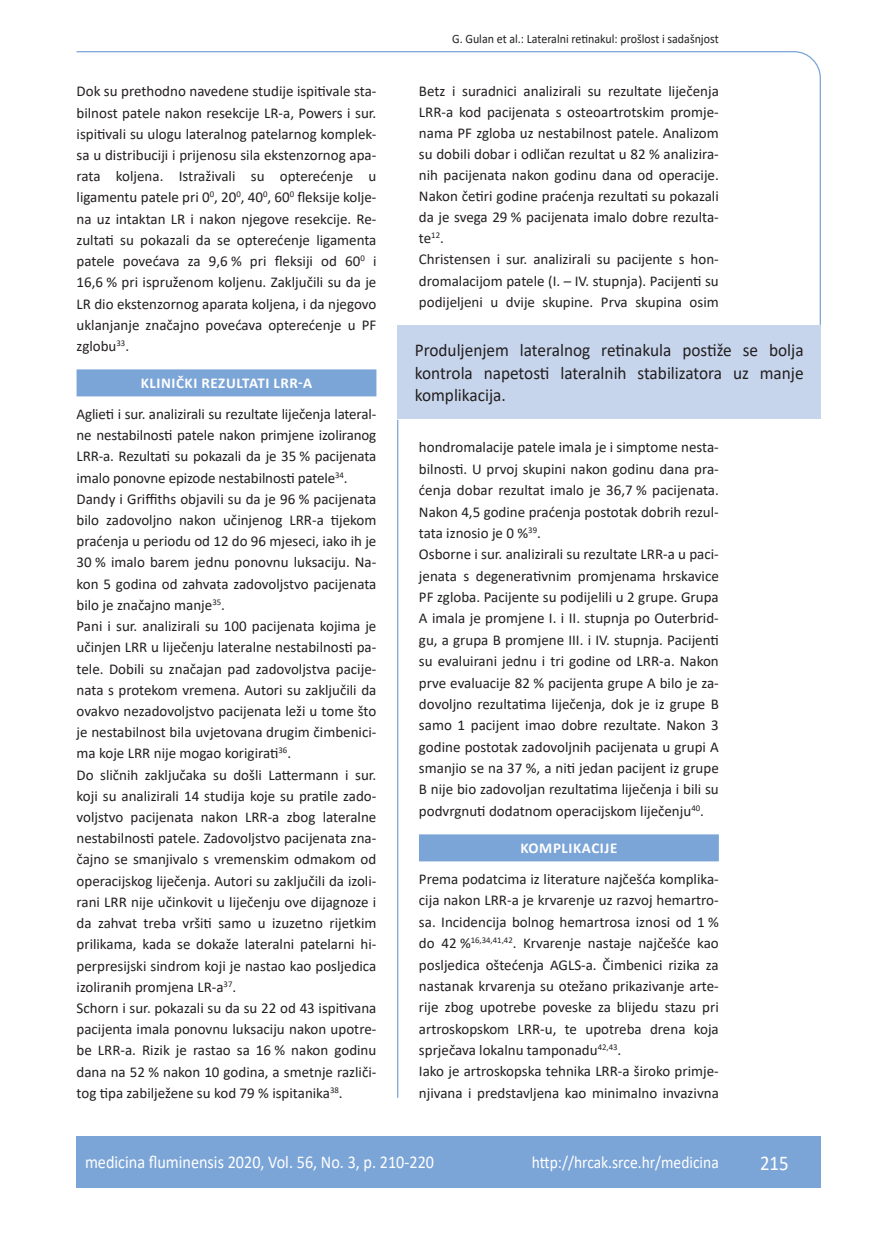
<style>
.page{position:relative;width:872px;height:1234px;background:#fff}
.page>*{position:absolute;margin:0;border:0;box-sizing:border-box;transform-origin:0 0}
.t1{font:21px "Calibri";color:#fff;scale:.9 1}
.anterfile{font:18px/22.5px "Calibri";color:#231f20;text-align:justify;scale:.96 1}
.t2{font:18px "Calibri";color:#fff;scale:.9 1}
.t3{font:17.25px "Calibri";color:#fff;scale:.9 1}
.osnovni_tekst{font:15px/21.1px "Calibri";color:#231f20;text-align:justify}
.naslov_ruler{font:700 15px "Calibri";letter-spacing:.04em;color:#fff}
.glava{font:12.75px "Calibri";color:#231f20;scale:.94 1}
</style>
<div class="page">
<svg style="left:76px;top:51px;width:745px;height:275px"></svg>
<hr style="left:397px;top:420px;width:1px;height:677px;background:#7ca5d7">
<div style="left:77px;top:1135px;width:744px;height:51px;background:#7ca5d7"></div>
<div style="left:77px;top:369px;width:299px;height:27px;background:#7ca5d7"></div>
<div style="left:398px;top:325px;width:422px;height:94px;background:#c6d5ec"></div>
<div style="left:419px;top:834px;width:300px;height:27px;background:#7ca5d7"></div>
<p class="osnovni_tekst" style="left:77px;top:80px;width:301px">Dok su prethodno navedene studije ispitivale sta&shy;bilnost patele nakon resekcije LR-a, Powers i sur. ispitivali su ulogu lateralnog patelarnog komplek&shy;sa u distribuciji i prijenosu sila ekstenzornog apa&shy;rata koljena. Istraživali su opterećenje u ligamentu patele pri 0<sup>0</sup>, 20<sup>0</sup>, 40<sup>0</sup>, 60<sup>0</sup> fleksije kolje&shy;na uz intaktan LR i nakon njegove resekcije. Re&shy;zultati su pokazali da se opterećenje ligamenta patele povećava za 9,6 % pri fleksiji od 60<sup>0</sup> i 16,6 % pri ispruženom koljenu. Zaključili su da je LR dio ekstenzornog aparata koljena, i da njegovo uklanjanje značajno povećava opterećenje u PF zglobu<sup>33</sup>.</p>
<p class="naslov_ruler" style="left:141px;top:372px;width:173px">KLINIČKI REZULTATI LRR-A</p>
<p class="osnovni_tekst" style="left:77px;top:403px;width:301px">Aglieti i sur. analizirali su rezultate liječenja lateral&shy;ne nestabilnosti patele nakon primjene izoliranog LRR-a. Rezultati su pokazali da je 35 % pacijenata imalo ponovne epizode nestabilnosti patele<sup>34</sup>.</p>
<p class="osnovni_tekst" style="left:77px;top:487px;width:301px">Dandy i Griffiths objavili su da je 96 % pacijenata bilo zadovoljno nakon učinjenog LRR-a tijekom praćenja u periodu od 12 do 96 mjeseci, iako ih je 30 % imalo barem jednu ponovnu luksaciju. Na&shy;kon 5 godina od zahvata zadovoljstvo pacijenata bilo je značajno manje<sup>35</sup>.</p>
<p class="osnovni_tekst" style="left:77px;top:615px;width:301px">Pani i sur. analizirali su 100 pacijenata kojima je učinjen LRR u liječenju lateralne nestabilnosti pa&shy;tele. Dobili su značajan pad zadovoljstva pacije&shy;nata s protekom vremena. Autori su zaključili da ovakvo nezadovoljstvo pacijenata leži u tome što je nestabilnost bila uvjetovana drugim čimbenici&shy;ma koje LRR nije mogao korigirati<sup>36</sup>.</p>
<p class="osnovni_tekst" style="left:77px;top:763px;width:301px">Do sličnih zaključaka su došli Lattermann i sur. koji su analizirali 14 studija koje su pratile zado&shy;voljstvo pacijenata nakon LRR-a zbog lateralne nestabilnosti patele. Zadovoljstvo pacijenata zna&shy;čajno se smanjivalo s vremenskim odmakom od operacijskog liječenja. Autori su zaključili da izoli&shy;rani LRR nije učinkovit u liječenju ove dijagnoze i da zahvat treba vršiti samo u izuzetno rijetkim prilikama, kada se dokaže lateralni patelarni hi&shy;perpresijski sindrom koji je nastao kao posljedica izoliranih promjena LR-a<sup>37</sup>.</p>
<p class="osnovni_tekst" style="left:77px;top:996px;width:301px">Schorn i sur. pokazali su da su 22 od 43 ispitivana pacijenta imala ponovnu luksaciju nakon upotre&shy;be LRR-a. Rizik je rastao sa 16 % nakon godinu dana na 52 % nakon 10 godina, a smetnje različi&shy;tog tipa zabilježene su kod 79 % ispitanika<sup>38</sup>.</p>
<p class="glava" style="left:452px;top:29px;width:285px">G. Gulan et al.: Lateralni retinakul: prošlost i sadašnjost</p>
<p class="osnovni_tekst" style="left:419px;top:80px;width:301px">Betz i suradnici analizirali su rezultate liječenja LRR-a kod pacijenata s osteoartrotskim promje&shy;nama PF zgloba uz nestabilnost patele. Analizom su dobili dobar i odličan rezultat u 82 % analizira&shy;nih pacijenata nakon godinu dana od operacije.<br>Nakon četiri godine praćenja rezultati su pokazali da je svega 29 % pacijenata imalo dobre rezulta&shy;te<sup>12</sup>.</p>
<p class="osnovni_tekst" style="left:419px;top:248px;width:301px">Christensen i sur. analizirali su pacijente s hon&shy;dromalacijom patele (I. – IV. stupnja). Pacijenti su podijeljeni u dvije skupine. Prva skupina osim</p>
<p class="anterfile" style="left:415px;top:338px;width:406px">Produljenjem lateralnog retinakula postiže se bolja kontrola napetosti lateralnih stabilizatora uz manje komplikacija.</p>
<p class="osnovni_tekst" style="left:419px;top:436px;width:301px">hondromalacije patele imala je i simptome nesta&shy;bilnosti. U prvoj skupini nakon godinu dana pra&shy;ćenja dobar rezultat imalo je 36,7 % pacijenata.<br>Nakon 4,5 godine praćenja postotak dobrih rezul&shy;tata iznosio je 0 %<sup>39</sup>.</p>
<p class="osnovni_tekst" style="left:419px;top:543px;width:301px">Osborne i sur. analizirali su rezultate LRR-a u paci&shy;jenata s degenerativnim promjenama hrskavice PF zgloba. Pacijente su podijelili u 2 grupe. Grupa A imala je promjene I. i II. stupnja po Outerbrid&shy;gu, a grupa B promjene III. i IV. stupnja. Pacijenti su evaluirani jednu i tri godine od LRR-a. Nakon prve evaluacije 82 % pacijenta grupe A bilo je za&shy;dovoljno rezultatima liječenja, dok je iz grupe B samo 1 pacijent imao dobre rezultate. Nakon 3 godine postotak zadovoljnih pacijenata u grupi A smanjio se na 37 %, a niti jedan pacijent iz grupe B nije bio zadovoljan rezultatima liječenja i bili su podvrgnuti dodatnom operacijskom liječenju<sup>40</sup>.</p>
<p class="naslov_ruler" style="left:520px;top:837px;width:98px">KOMPLIKACIJE</p>
<p class="osnovni_tekst" style="left:419px;top:867px;width:301px">Prema podatcima iz literature najčešća komplika&shy;cija nakon LRR-a je krvarenje uz razvoj hemartro&shy;sa. Incidencija bolnog hemartrosa iznosi od 1 % do 42 %<sup>16,34,41,42</sup>. Krvarenje nastaje najčešće kao posljedica oštećenja AGLS-a. Čimbenici rizika za nastanak krvarenja su otežano prikazivanje arte&shy;rije zbog upotrebe poveske za blijedu stazu pri artroskopskom LRR-u, te upotreba drena koja sprječava lokalnu tamponadu<sup>42,43</sup>.</p>
<p class="osnovni_tekst" style="left:419px;top:1060px;width:301px">Iako je artroskopska tehnika LRR-a široko primje&shy;njivana i predstavljena kao minimalno invazivna</p>
<p class="t2" style="left:85px;top:1149px;width:389px">medicina fluminensis 2020, Vol. 56, No. 3, p. 210-220</p>
<p class="t3" style="left:532px;top:1150px;width:209px">http://hrcak.srce.hr/medicina</p>
<p class="t1" style="left:760px;top:1147px;width:33px">215</p>
</div>
